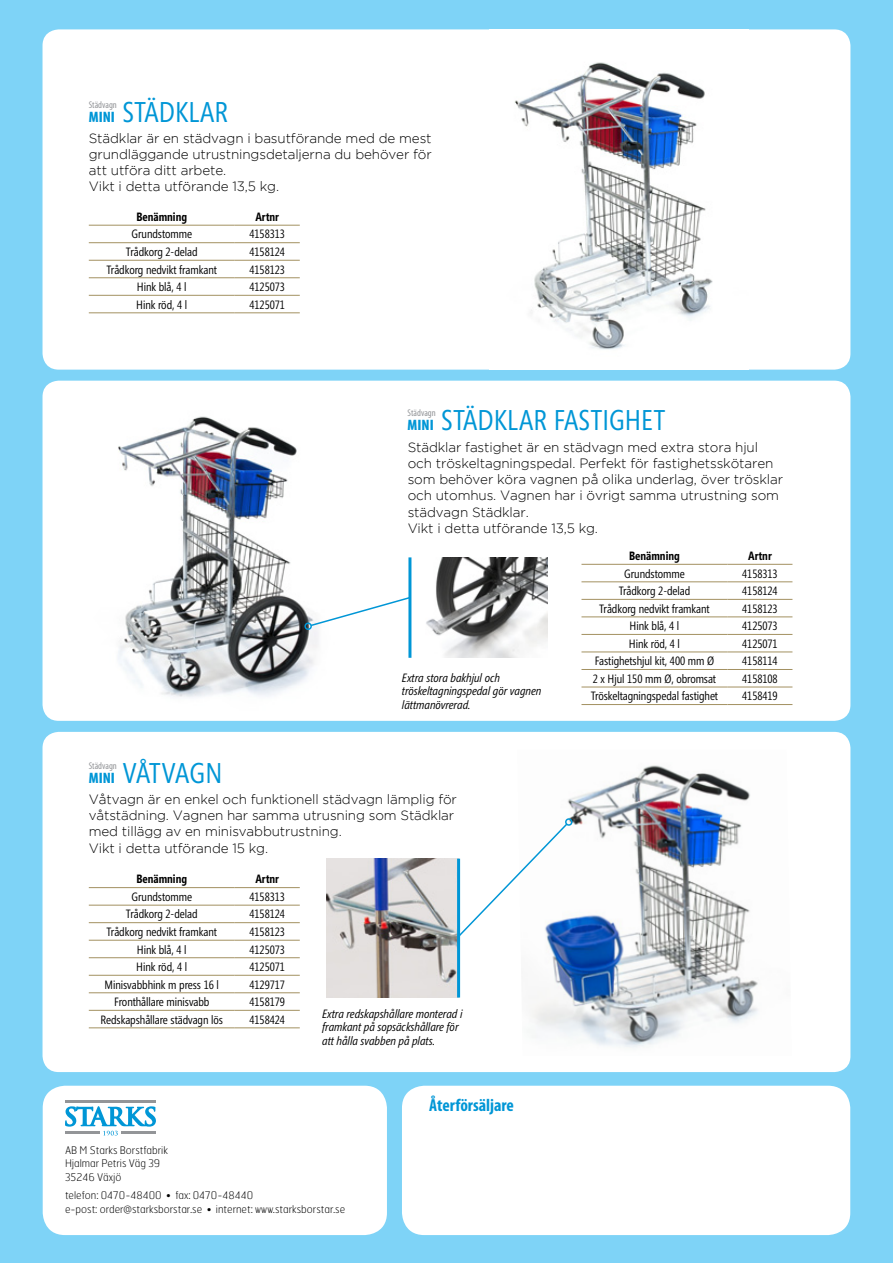
<style>
.page{position:relative;width:893px;height:1263px;background:#7ed3f7}
.page>*{position:absolute;margin:0;border:0;box-sizing:border-box;transform-origin:0 0}
.t1{font:28.5px "Segoe Condensed";color:#0096d6}
.t2{font:700 condensed 17.55px "Myriad Pro";color:#0096d6}
.t3{font:900 condensed 15.15px "Myriad Pro";color:#0096d6}
.t4{font:300 13.5px/16px "Gotham";letter-spacing:-.01em;color:#000}
.t5{font:12px "Segoe Condensed";letter-spacing:-.005em;color:#000}
.t6{font:italic 12px/13.5px "Segoe Condensed";color:#000}
.t7{font:700 12px "Segoe Condensed";color:#000}
.t8{font:100 10.5px/13.5px "Hermes";color:#000}
.t9{font:condensed 9.75px "Myriad Pro";color:#939598}
</style>
<div class="page">
<div style="left:43px;top:29px;width:807px;height:341px;background:#fff;border-radius:16px"></div>
<div style="left:43px;top:381px;width:807px;height:340px;background:#fff;border-radius:16px"></div>
<div style="left:43px;top:732px;width:807px;height:340px;background:#fff;border-radius:16px"></div>
<div style="left:43px;top:1086px;width:344px;height:149px;background:#fff;border-radius:22px"></div>
<img style="left:411px;top:557px;width:136px;height:101px">
<img style="left:326px;top:859px;width:131px;height:138px">
<img style="left:514px;top:62px;width:199px;height:288px">
<hr style="left:65px;top:1100px;width:91px;height:2px;background:#939598">
<svg style="left:65px;top:1106px;width:91px;height:29px"></svg>
<img style="left:531px;top:765px;width:227px;height:283px">
<img style="left:118px;top:416px;width:200px;height:281px">
<div style="left:402px;top:1086px;width:448px;height:149px;background:#fff;border-radius:22px"></div>
<svg style="left:309px;top:596px;width:99px;height:31px"></svg>
<div style="left:304px;top:622px;width:8px;height:8px;border:2px solid #0096d6;border-radius:50%"></div>
<svg style="left:456px;top:822px;width:113px;height:116px"></svg>
<div style="left:565px;top:818px;width:8px;height:8px;border:2px solid #0096d6;border-radius:50%"></div>
<hr style="left:89px;top:225px;width:146px;height:1px;background:#a39161">
<hr style="left:235px;top:225px;width:65px;height:1px;background:#a39161">
<hr style="left:89px;top:242px;width:146px;height:1px;background:#a39161">
<hr style="left:235px;top:242px;width:65px;height:1px;background:#a39161">
<hr style="left:89px;top:260px;width:146px;height:1px;background:#a39161">
<hr style="left:235px;top:260px;width:65px;height:1px;background:#a39161">
<hr style="left:89px;top:277px;width:146px;height:1px;background:#a39161">
<hr style="left:235px;top:277px;width:65px;height:1px;background:#a39161">
<hr style="left:89px;top:295px;width:146px;height:1px;background:#a39161">
<hr style="left:235px;top:295px;width:65px;height:1px;background:#a39161">
<hr style="left:89px;top:313px;width:146px;height:1px;background:#a39161">
<hr style="left:235px;top:313px;width:65px;height:1px;background:#a39161">
<hr style="left:581px;top:564px;width:146px;height:1px;background:#a39161">
<hr style="left:727px;top:564px;width:65px;height:1px;background:#a39161">
<hr style="left:581px;top:582px;width:146px;height:1px;background:#a39161">
<hr style="left:727px;top:582px;width:65px;height:1px;background:#a39161">
<hr style="left:581px;top:599px;width:146px;height:1px;background:#a39161">
<hr style="left:727px;top:599px;width:65px;height:1px;background:#a39161">
<hr style="left:581px;top:617px;width:146px;height:1px;background:#a39161">
<hr style="left:727px;top:617px;width:65px;height:1px;background:#a39161">
<hr style="left:581px;top:634px;width:146px;height:1px;background:#a39161">
<hr style="left:727px;top:634px;width:65px;height:1px;background:#a39161">
<hr style="left:581px;top:652px;width:146px;height:1px;background:#a39161">
<hr style="left:727px;top:652px;width:65px;height:1px;background:#a39161">
<hr style="left:581px;top:669px;width:146px;height:1px;background:#a39161">
<hr style="left:727px;top:669px;width:65px;height:1px;background:#a39161">
<hr style="left:581px;top:687px;width:146px;height:1px;background:#a39161">
<hr style="left:727px;top:687px;width:65px;height:1px;background:#a39161">
<hr style="left:581px;top:704px;width:146px;height:1px;background:#a39161">
<hr style="left:727px;top:704px;width:65px;height:1px;background:#a39161">
<hr style="left:89px;top:887px;width:146px;height:1px;background:#a39161">
<hr style="left:235px;top:887px;width:65px;height:1px;background:#a39161">
<hr style="left:89px;top:905px;width:146px;height:1px;background:#a39161">
<hr style="left:235px;top:905px;width:65px;height:1px;background:#a39161">
<hr style="left:89px;top:922px;width:146px;height:1px;background:#a39161">
<hr style="left:235px;top:922px;width:65px;height:1px;background:#a39161">
<hr style="left:89px;top:940px;width:146px;height:1px;background:#a39161">
<hr style="left:235px;top:940px;width:65px;height:1px;background:#a39161">
<hr style="left:89px;top:957px;width:146px;height:1px;background:#a39161">
<hr style="left:235px;top:957px;width:65px;height:1px;background:#a39161">
<hr style="left:89px;top:975px;width:146px;height:1px;background:#a39161">
<hr style="left:235px;top:975px;width:65px;height:1px;background:#a39161">
<hr style="left:89px;top:992px;width:146px;height:1px;background:#a39161">
<hr style="left:235px;top:992px;width:65px;height:1px;background:#a39161">
<hr style="left:89px;top:1010px;width:146px;height:1px;background:#a39161">
<hr style="left:235px;top:1010px;width:65px;height:1px;background:#a39161">
<hr style="left:89px;top:1027px;width:146px;height:1px;background:#a39161">
<hr style="left:235px;top:1027px;width:65px;height:1px;background:#a39161">
<hr style="left:408px;top:557px;width:3px;height:101px;background:#0096d6">
<hr style="left:457px;top:859px;width:3px;height:138px;background:#0096d6">
<h1 class="t1" style="left:122px;top:94px;width:108px">STÄDKLAR</h1>
<p class="t9" style="left:89px;top:99px;width:30px">Städvagn</p>
<p class="t3" style="left:89px;top:108px;width:28px">MINI</p>
<p class="t4" style="left:89px;top:130px;width:345px">Städklar är en städvagn i basutförande med de mest grundläggande utrustningsdetaljerna du behöver för att utföra ditt arbete.<br>Vikt i detta utförande 13,5 kg.</p>
<p class="t7" style="left:136px;top:209px;width:52px">Benämning</p>
<p class="t7" style="left:255px;top:209px;width:25px">Artnr</p>
<p class="t5" style="left:132px;top:227px;width:62px">Grundstomme</p>
<p class="t5" style="left:249px;top:227px;width:37px">4158313</p>
<p class="t5" style="left:126px;top:244px;width:73px">Trådkorg 2-delad</p>
<p class="t5" style="left:249px;top:244px;width:37px">4158124</p>
<p class="t5" style="left:107px;top:262px;width:112px">Trådkorg nedvikt framkant</p>
<p class="t5" style="left:249px;top:262px;width:37px">4158123</p>
<p class="t5" style="left:137px;top:279px;width:51px">Hink blå, 4 l</p>
<p class="t5" style="left:249px;top:279px;width:37px">4125073</p>
<p class="t5" style="left:136px;top:297px;width:53px">Hink röd, 4 l</p>
<p class="t5" style="left:249px;top:297px;width:37px">4125071</p>
<h1 class="t1" style="left:122px;top:756px;width:101px">VÅTVAGN</h1>
<p class="t9" style="left:89px;top:760px;width:30px">Städvagn</p>
<p class="t3" style="left:89px;top:770px;width:28px">MINI</p>
<h1 class="t1" style="left:441px;top:402px;width:226px">STÄDKLAR FASTIGHET</h1>
<p class="t9" style="left:408px;top:407px;width:30px">Städvagn</p>
<p class="t3" style="left:408px;top:416px;width:28px">MINI</p>
<p class="t4" style="left:408px;top:439px;width:377px">Städklar fastighet är en städvagn med extra stora hjul och tröskeltagningspedal. Perfekt för fastighetsskötaren som behöver köra vagnen på olika underlag, över trösklar och utomhus. Vagnen har i övrigt samma utrustning som städvagn Städklar.<br>Vikt i detta utförande 13,5 kg.</p>
<p class="t6" style="left:402px;top:671px;width:141px">Extra stora bakhjul och tröskeltagningspedal gör vagnen lättmanövrerad.</p>
<p class="t7" style="left:629px;top:548px;width:52px">Benämning</p>
<p class="t7" style="left:748px;top:548px;width:25px">Artnr</p>
<p class="t5" style="left:624px;top:566px;width:62px">Grundstomme</p>
<p class="t5" style="left:742px;top:566px;width:37px">4158313</p>
<p class="t5" style="left:619px;top:583px;width:73px">Trådkorg 2-delad</p>
<p class="t5" style="left:742px;top:583px;width:37px">4158124</p>
<p class="t5" style="left:599px;top:601px;width:112px">Trådkorg nedvikt framkant</p>
<p class="t5" style="left:742px;top:601px;width:37px">4158123</p>
<p class="t5" style="left:630px;top:618px;width:51px">Hink blå, 4 l</p>
<p class="t5" style="left:742px;top:618px;width:37px">4125073</p>
<p class="t5" style="left:629px;top:636px;width:53px">Hink röd, 4 l</p>
<p class="t5" style="left:742px;top:636px;width:37px">4125071</p>
<p class="t5" style="left:595px;top:654px;width:121px">Fastighetshjul kit, 400 mm Ø</p>
<p class="t5" style="left:742px;top:654px;width:37px">4158114</p>
<p class="t5" style="left:593px;top:671px;width:125px">2 x Hjul 150 mm Ø, obromsat</p>
<p class="t5" style="left:742px;top:671px;width:37px">4158108</p>
<p class="t5" style="left:591px;top:689px;width:129px">Tröskeltagningspedal fastighet</p>
<p class="t5" style="left:742px;top:689px;width:37px">4158419</p>
<p class="t4" style="left:89px;top:791px;width:370px">Våtvagn är en enkel och funktionell städvagn lämplig för våtstädning. Vagnen har samma utrusning som Städklar med tillägg av en minisvabbutrustning.<br>Vikt i detta utförande 15 kg.</p>
<p class="t7" style="left:136px;top:872px;width:52px">Benämning</p>
<p class="t7" style="left:255px;top:872px;width:25px">Artnr</p>
<p class="t5" style="left:132px;top:889px;width:62px">Grundstomme</p>
<p class="t5" style="left:249px;top:889px;width:37px">4158313</p>
<p class="t5" style="left:126px;top:907px;width:73px">Trådkorg 2-delad</p>
<p class="t5" style="left:249px;top:907px;width:37px">4158124</p>
<p class="t5" style="left:107px;top:924px;width:112px">Trådkorg nedvikt framkant</p>
<p class="t5" style="left:249px;top:924px;width:37px">4158123</p>
<p class="t5" style="left:137px;top:942px;width:51px">Hink blå, 4 l</p>
<p class="t5" style="left:249px;top:942px;width:37px">4125073</p>
<p class="t5" style="left:136px;top:959px;width:53px">Hink röd, 4 l</p>
<p class="t5" style="left:249px;top:959px;width:37px">4125071</p>
<p class="t5" style="left:105px;top:977px;width:116px">Minisvabbhink m press 16 l</p>
<p class="t5" style="left:249px;top:977px;width:37px">4129717</p>
<p class="t5" style="left:114px;top:994px;width:97px">Fronthållare minisvabb</p>
<p class="t5" style="left:249px;top:994px;width:37px">4158179</p>
<p class="t5" style="left:100px;top:1012px;width:124px">Redskapshållare städvagn lös</p>
<p class="t5" style="left:249px;top:1012px;width:37px">4158424</p>
<p class="t6" style="left:322px;top:1007px;width:142px">Extra redskapshållare monterad i framkant på sopsäckshållare för att hålla svabben på plats.</p>
<p class="t8" style="left:65px;top:1143px;width:105px">AB M Starks Borstfabrik<br>Hjalmar Petris Väg 39<br>35246 Växjö</p>
<p class="t8" style="left:65px;top:1188px;width:282px">telefon: 0470-48400 • fax: 0470-48440<br>e-post: order@starksborstar.se • internet: www.starksborstar.se</p>
<p class="t2" style="left:429px;top:1094px;width:86px">Återförsäljare</p>
</div>
